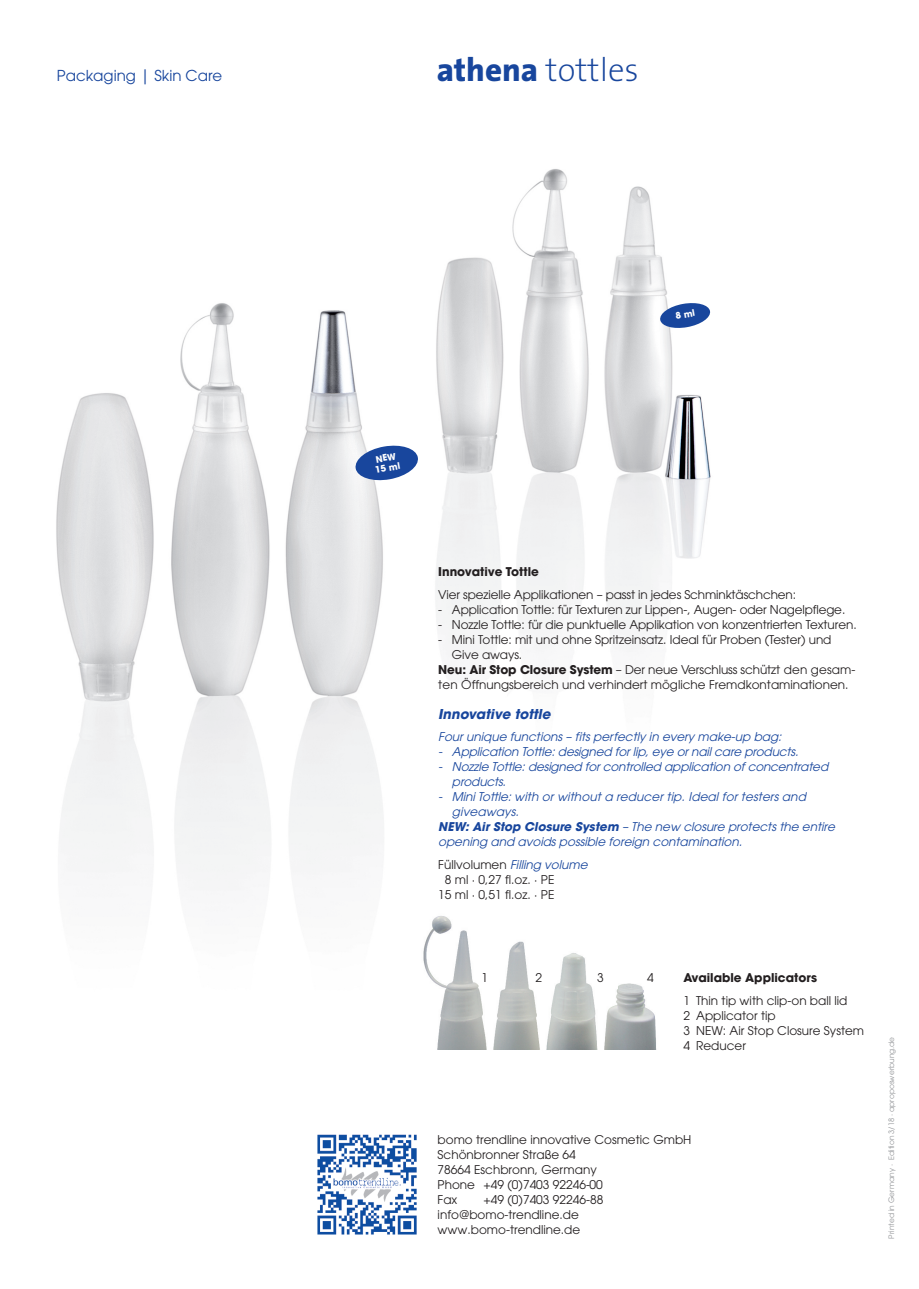
<style>
.page{position:relative;width:919px;height:1289px;background:#fff}
.page>*{position:absolute;margin:0;border:0;box-sizing:border-box;transform-origin:0 0}
.t1{font:200 33px "The Sans";color:#18469d}
.t2{font:15px "Avant Garde";color:#18469d}
.t3{font:italic 700 13.5px "Avant Garde";color:#18469d}
.t4{font:12px/15px "Avant Garde";color:#231f20}
.t5{font:italic 12px/15px "Avant Garde";color:#18469d}
.t6{font:700 12px "Avant Garde";color:#231f20}
.t7{font:700 9px/10.5px "Avant Garde";color:#fff}
.t8{font:7.5px "Avant Garde";color:#939598}
.s1{font-weight:800}
.s2{font-weight:700}
.s3{font-style:italic;color:#18469d}
.s4{color:#fff}
</style>
<div class="page">
<img style="left:435px;top:169px;width:276px;height:498px">
<img style="left:56px;top:303px;width:328px;height:586px">
<svg style="left:354px;top:443px;width:64px;height:39px"></svg>
<img style="left:423px;top:916px;width:234px;height:133px">
<img style="left:317px;top:1134px;width:100px;height:101px">
<svg style="left:659px;top:301px;width:52px;height:28px"></svg>
<p class="t2" style="left:57px;top:70px;width:167px">Packaging | Skin Care</p>
<h1 class="t1" style="left:436px;top:57px;width:204px"><span class="s1">athena</span> tottles</h1>
<p class="t7" style="left:373px;top:455px;width:27px;rotate:-10deg">NEW<br>15 ml</p>
<p class="t6" style="left:438px;top:567px;width:102px">Innovative Tottle</p>
<p class="t4" style="left:438px;top:587px;width:359px">Vier spezielle Applikationen – passt in jedes Schminktäschchen:</p>
<p class="t4" style="left:438px;top:602px;width:408px">- Application Tottle: für Texturen zur Lippen-, Augen- oder Nagelpflege.</p>
<p class="t4" style="left:438px;top:617px;width:420px">- Nozzle Tottle: für die punktuelle Applikation von konzentrierten Texturen.</p>
<p class="t4" style="left:438px;top:632px;width:395px">- Mini Tottle: mit und ohne Spritzeinsatz. Ideal für Proben (Tester) und</p>
<p class="t4" style="left:452px;top:647px;width:72px">Give aways.</p>
<p class="t4" style="left:438px;top:662px;width:419px"><span class="s2">Neu: Air Stop Closure System</span> – Der neue Verschluss schützt den gesam-</p>
<p class="t4" style="left:438px;top:677px;width:412px">ten Öffnungsbereich und verhindert mögliche Fremdkontaminationen.</p>
<p class="t3" style="left:438px;top:708px;width:114px">Innovative tottle</p>
<p class="t5" style="left:438px;top:730px;width:345px">Four unique functions – fits perfectly in every make-up bag:</p>
<p class="t5" style="left:438px;top:745px;width:361px">- Application Tottle: designed for lip, eye or nail care products.</p>
<p class="t5" style="left:452px;top:760px;width:378px;text-indent:-14px">- Nozzle Tottle: designed for controlled application of concentrated products.</p>
<p class="t5" style="left:438px;top:790px;width:369px">- Mini Tottle: with or without a reducer tip. Ideal for testers and</p>
<p class="t5" style="left:452px;top:805px;width:68px">giveaways.</p>
<p class="t5" style="left:438px;top:820px;width:398px"><span class="s2">NEW: Air Stop Closure System</span> – The new closure protects the entire</p>
<p class="t5" style="left:438px;top:835px;width:305px">opening and avoids possible foreign contamination.</p>
<p class="t4" style="left:438px;top:857px;width:151px">Füllvolumen <span class="s3">Filling volume<br></span><span class="s4">0</span>8 ml · 0,27 fl.oz. · PE<br>15 ml · 0,51 fl.oz. · PE</p>
<p class="t4" style="left:481px;top:971px;width:8px">1</p>
<p class="t4" style="left:535px;top:971px;width:8px">2</p>
<p class="t4" style="left:597px;top:971px;width:8px">3</p>
<p class="t4" style="left:647px;top:971px;width:8px">4</p>
<p class="t6" style="left:683px;top:973px;width:135px">Available Applicators</p>
<p class="t4" style="left:683px;top:993px;width:182px">1 Thin tip with clip-on ball lid<br>2 Applicator tip<br>3 NEW: Air Stop Closure System<br>4 Reducer</p>
<p class="t4" style="left:437px;top:1133px;width:255px">bomo trendline innovative Cosmetic GmbH<br>Schönbronner Straße 64<br>78664 Eschbronn, Germany<br>Phone +49 (0)7403 92246-00<br>Fax</p>
<p class="t4" style="left:437px;top:1193px;width:167px;text-indent:46px">+49 (0)7403 92246-88 info@bomo-trendline.de www.bomo-trendline.de</p>
<p class="t8" style="left:888px;top:1238px;width:203px;rotate:-90deg">Printed in Germany · Edition 3/18 · aproposwerbung.de</p>
</div>
